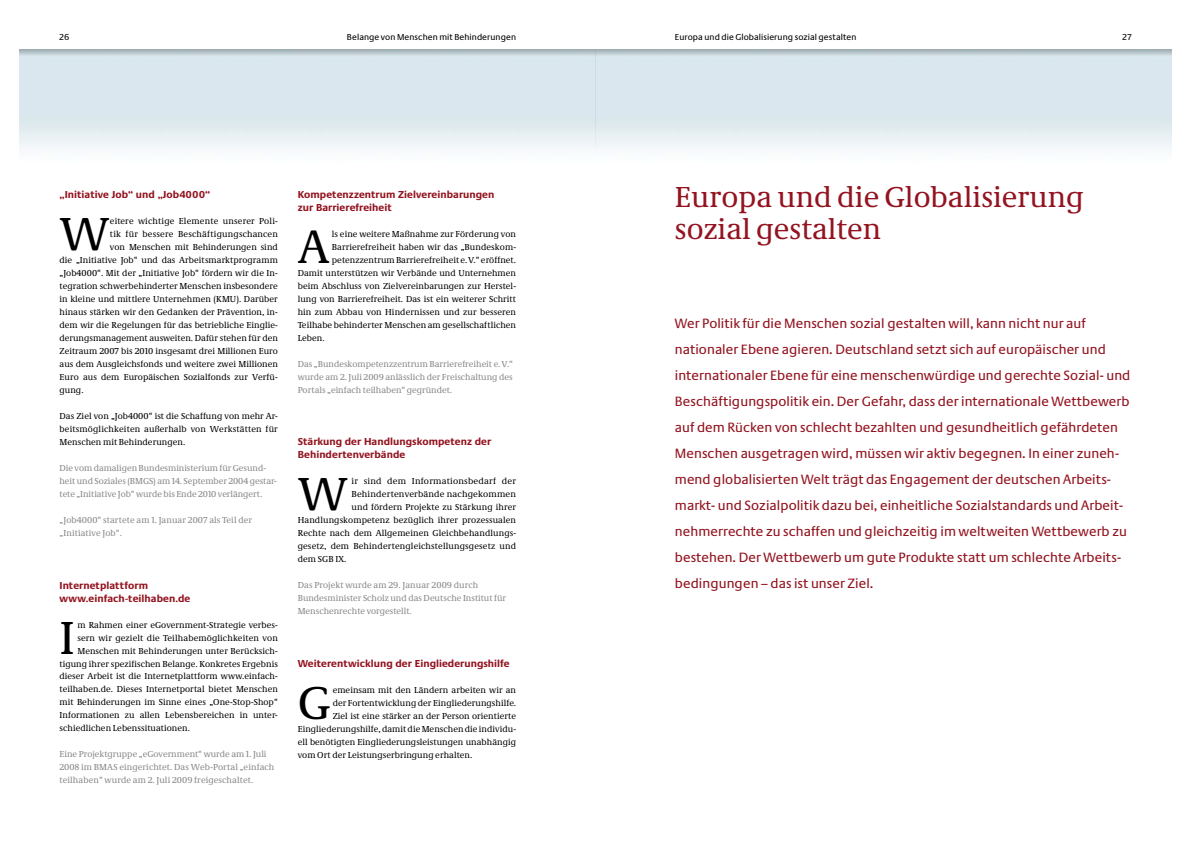
<style>
.page{position:relative;width:1191px;height:842px;background:#fff}
.page>*{position:absolute;margin:0;border:0;box-sizing:border-box;transform-origin:0 0}
.t1{font:48px "Neue Demos";color:#000}
.t2{font:30px/32px "Neue Demos";color:#931420}
.t3{font:14px/26px "Neue Praxis";letter-spacing:.005em;color:#931420}
.t4{font:700 10.5px/13px "Neue Praxis";letter-spacing:.005em;color:#931420}
.t5{font:9px/13px "Neue Demos";letter-spacing:.005em;color:#000;text-align:justify}
.t6{font:9px/13px "Neue Demos";color:#87888a}
.t7{font:9px "Neue Praxis";letter-spacing:.01em;color:#000}
</style>
<div class="page">
<p class="t7" style="left:347px;top:31px;width:171px">Belange von Menschen mit Behinderungen</p>
<p class="t7" style="left:60px;top:31px;width:11px">26</p>
<p class="t7" style="left:675px;top:31px;width:183px">Europa und die Globalisierung sozial gestalten</p>
<p class="t7" style="left:1122px;top:31px;width:10px">27</p>
<p class="t4" style="left:60px;top:188px;width:152px">„Initiative Job“ und „Job4000“</p>
<h1 class="t1" style="left:60px;top:205px;width:52px">W</h1>
<p class="t5" style="left:110px;top:215px;width:169px">eitere wichtige Elemente unserer Poli-</p>
<p class="t5" style="left:110px;top:228px;width:169px">tik für bessere Beschäftigungschancen</p>
<p class="t5" style="left:110px;top:241px;width:169px">von Menschen mit Behinderungen sind</p>
<p class="t5" style="left:60px;top:254px;width:220px">die „Initiative Job“ und das Arbeitsmarktprogramm</p>
<p class="t5" style="left:60px;top:267px;width:220px">„Job4000“. Mit der „Initiative Job“ fördern wir die In-</p>
<p class="t5" style="left:60px;top:280px;width:220px">tegration schwerbehinderter Menschen insbesondere</p>
<p class="t5" style="left:60px;top:293px;width:220px">in kleine und mittlere Unternehmen (KMU). Darüber</p>
<p class="t5" style="left:60px;top:306px;width:220px">hinaus stärken wir den Gedanken der Prävention, in-</p>
<p class="t5" style="left:60px;top:319px;width:220px">dem wir die Regelungen für das betriebliche Einglie-</p>
<p class="t5" style="left:60px;top:332px;width:220px">derungsmanagement ausweiten. Dafür stehen für den</p>
<p class="t5" style="left:60px;top:345px;width:220px">Zeitraum 2007 bis 2010 insgesamt drei Millionen Euro</p>
<p class="t5" style="left:60px;top:358px;width:220px">aus dem Ausgleichsfonds und weitere zwei Millionen</p>
<p class="t5" style="left:60px;top:371px;width:220px">Euro aus dem Europäischen Sozialfonds zur Verfü-</p>
<p class="t5" style="left:60px;top:384px;width:26px">gung.</p>
<p class="t5" style="left:60px;top:410px;width:220px">Das Ziel von „Job4000“ ist die Schaffung von mehr Ar&shy;beitsmöglichkeiten außerhalb von Werkstätten für Menschen mit Behinderungen.</p>
<p class="t6" style="left:60px;top:462px;width:219px">Die vom damaligen Bundesministerium für Gesund&shy;heit und Soziales (BMGS) am 14. September 2004 gestar&shy;tete „Initiative Job“ wurde bis Ende 2010 verlängert.</p>
<p class="t6" style="left:60px;top:514px;width:194px">„Job4000“ startete am 1. Januar 2007 als Teil der „Initiative Job“.</p>
<p class="t4" style="left:60px;top:578px;width:132px">Internetplattform www.einfach-teilhaben.de</p>
<h1 class="t1" style="left:60px;top:608px;width:17px">I</h1>
<p class="t5" style="left:77px;top:618px;width:202px">m Rahmen einer eGovernment-Strategie verbes-</p>
<p class="t5" style="left:77px;top:631px;width:202px">sern wir gezielt die Teilhabemöglichkeiten von</p>
<p class="t5" style="left:77px;top:644px;width:202px">Menschen mit Behinderungen unter Berücksich-</p>
<p class="t5" style="left:60px;top:657px;width:220px">tigung ihrer spezifischen Belange. Konkretes Ergebnis</p>
<p class="t5" style="left:60px;top:670px;width:220px">dieser Arbeit ist die Internetplattform www.einfach-</p>
<p class="t5" style="left:60px;top:683px;width:220px">teilhaben.de. Dieses Internetportal bietet Menschen</p>
<p class="t5" style="left:60px;top:696px;width:220px">mit Behinderungen im Sinne eines „One-Stop-Shop“</p>
<p class="t5" style="left:60px;top:709px;width:220px">Informationen zu allen Lebensbereichen in unter-</p>
<p class="t5" style="left:60px;top:722px;width:132px">schiedlichen Lebenssituationen.</p>
<p class="t6" style="left:60px;top:748px;width:216px">Eine Projektgruppe „eGovernment“ wurde am 1. Juli<br>2008 im BMAS eingerichtet. Das Web-Portal „einfach teilhaben“ wurde am 2. Juli 2009 freigeschaltet.</p>
<p class="t4" style="left:298px;top:188px;width:198px">Kompetenzzentrum Zielvereinbarungen zur Barrierefreiheit</p>
<h1 class="t1" style="left:298px;top:218px;width:33px">A</h1>
<p class="t5" style="left:332px;top:228px;width:186px">ls eine weitere Maßnahme zur Förderung von</p>
<p class="t5" style="left:332px;top:241px;width:186px">Barrierefreiheit haben wir das „Bundeskom-</p>
<p class="t5" style="left:332px;top:254px;width:186px">petenzzentrum Barrierefreiheit e. V.“ eröffnet.</p>
<p class="t5" style="left:298px;top:267px;width:220px">Damit unterstützen wir Verbände und Unternehmen</p>
<p class="t5" style="left:298px;top:280px;width:220px">beim Abschluss von Zielvereinbarungen zur Herstel-</p>
<p class="t5" style="left:298px;top:293px;width:220px">lung von Barrierefreiheit. Das ist ein weiterer Schritt</p>
<p class="t5" style="left:298px;top:306px;width:220px">hin zum Abbau von Hindernissen und zur besseren</p>
<p class="t5" style="left:298px;top:319px;width:220px">Teilhabe behinderter Menschen am gesellschaftlichen</p>
<p class="t5" style="left:298px;top:332px;width:28px">Leben.</p>
<p class="t6" style="left:298px;top:358px;width:217px;text-align:justify">Das „Bundeskompetenzzentrum Barrierefreiheit e.V.“ wurde am 2. Juli 2009 anlässlich der Freischaltung des Portals „einfach teilhaben“ gegründet.</p>
<p class="t4" style="left:298px;top:435px;width:195px">Stärkung der Handlungskompetenz der<br>Behindertenverbände</p>
<h1 class="t1" style="left:298px;top:465px;width:52px">W</h1>
<p class="t5" style="left:351px;top:475px;width:166px">ir sind dem Informationsbedarf der</p>
<p class="t5" style="left:351px;top:488px;width:166px">Behindertenverbände nachgekommen</p>
<p class="t5" style="left:351px;top:501px;width:166px">und fördern Projekte zu Stärkung ihrer</p>
<p class="t5" style="left:298px;top:514px;width:220px">Handlungskompetenz bezüglich ihrer prozessualen</p>
<p class="t5" style="left:298px;top:527px;width:220px">Rechte nach dem Allgemeinen Gleichbehandlungs-</p>
<p class="t5" style="left:298px;top:540px;width:220px">gesetz, dem Behindertengleichstellungsgesetz und</p>
<p class="t5" style="left:298px;top:553px;width:50px">dem SGB IX.</p>
<p class="t6" style="left:298px;top:579px;width:210px">Das Projekt wurde am 29. Januar 2009 durch<br>Bundesminister Scholz und das Deutsche Institut für<br>Menschenrechte vorgestellt.</p>
<p class="t4" style="left:298px;top:656px;width:213px">Weiterentwicklung der Eingliederungshilfe</p>
<h1 class="t1" style="left:298px;top:673px;width:34px">G</h1>
<p class="t5" style="left:333px;top:683px;width:185px">emeinsam mit den Ländern arbeiten wir an</p>
<p class="t5" style="left:333px;top:696px;width:185px">der Fortentwicklung der Eingliederungshilfe.</p>
<p class="t5" style="left:333px;top:709px;width:185px">Ziel ist eine stärker an der Person orientierte</p>
<p class="t5" style="left:298px;top:722px;width:220px">Eingliederungshilfe, damit die Menschen die individu-</p>
<p class="t5" style="left:298px;top:735px;width:220px">ell benötigten Eingliederungsleistungen unabhängig</p>
<p class="t5" style="left:298px;top:748px;width:176px">vom Ort der Leistungserbringung erhalten.</p>
<h2 class="t2" style="left:675px;top:180px;width:410px">Europa und die Globalisierung sozial gestalten</h2>
<p class="t3" style="left:675px;top:311px;width:457px">Wer Politik für die Menschen sozial gestalten will, kann nicht nur auf nationaler Ebene agieren. Deutschland setzt sich auf europäischer und internationaler Ebene für eine menschenwürdige und gerechte Sozial- und Beschäftigungspolitik ein. Der Gefahr, dass der internationale Wettbewerb auf dem Rücken von schlecht bezahlten und gesundheitlich gefährdeten Menschen ausgetragen wird, müssen wir aktiv begegnen. In einer zuneh&shy;mend globalisierten Welt trägt das Engagement der deutschen Arbeits&shy;markt- und Sozialpolitik dazu bei, einheitliche Sozialstandards und Arbeit&shy;nehmerrechte zu schaffen und gleichzeitig im weltweiten Wettbewerb zu bestehen. Der Wettbewerb um gute Produkte statt um schlechte Arbeits&shy;bedingungen – das ist unser Ziel.</p>
</div>
